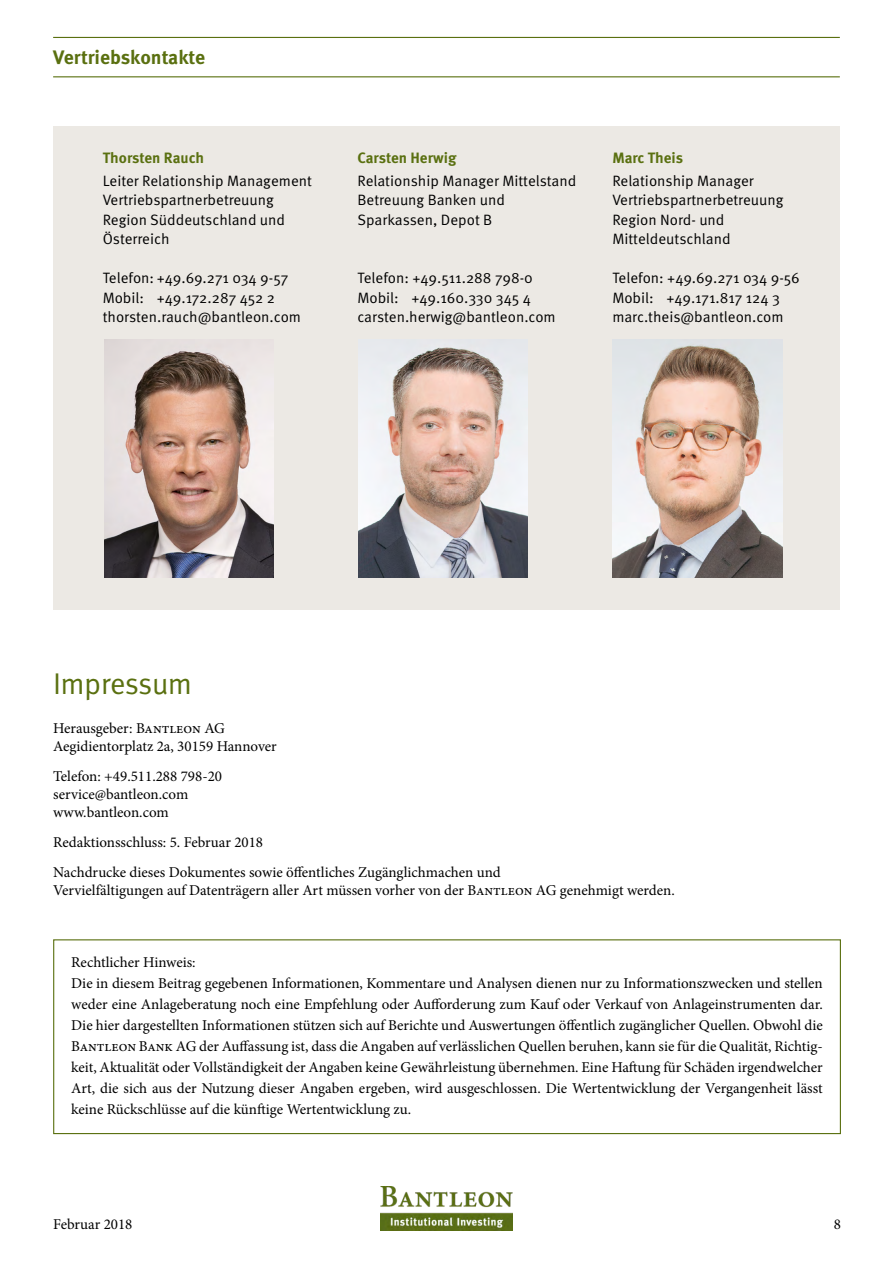
<style>
.page{position:relative;width:893px;height:1263px;background:#fff}
.page>*{position:absolute;margin:0;border:0;box-sizing:border-box;transform-origin:0 0}
.t1{font:30px "Meta";color:#5a7010}
.t2{font:700 19.5px "Meta OT";letter-spacing:-.01em;color:#5a7010}
.t3{font:15px/21px "Minion Pro";color:#000}
.t4{font:15px/19.5px "Meta OT Norm";color:#000}
.t5{font:700 15px "Meta OT";color:#5a7010}
</style>
<div class="page">
<div style="left:53px;top:939px;width:788px;height:195px;border:1px solid #5a7010"></div>
<div style="left:53px;top:127px;width:787px;height:483px;background:#ece9e4"></div>
<img style="left:104px;top:340px;width:170px;height:237px">
<img style="left:359px;top:343px;width:169px;height:234px">
<img style="left:613px;top:340px;width:169px;height:237px">
<img style="left:380px;top:1186px;width:133px;height:44px">
<hr style="left:53px;top:37px;width:787px;height:1px;background:#5a7010">
<hr style="left:53px;top:76px;width:787px;height:1px;background:#5a7010">
<h2 class="t2" style="left:53px;top:44px;width:154px">Vertriebskontakte</h2>
<p class="t5" style="left:103px;top:149px;width:103px">Thorsten Rauch</p>
<p class="t4" style="left:103px;top:171px;width:211px">Leiter Relationship Management<br>Vertriebspartnerbetreuung<br>Region Süddeutschland und<br>Österreich</p>
<p class="t4" style="left:103px;top:269px;width:200px">Telefon: +49.69.271 034 9-57<br>Mobil: +49.172.287 452 2 thorsten.rauch@bantleon.com</p>
<p class="t5" style="left:357px;top:149px;width:100px">Carsten Herwig</p>
<p class="t4" style="left:357px;top:171px;width:220px">Relationship Manager Mittelstand<br>Betreuung Banken und<br>Sparkassen, Depot B</p>
<p class="t4" style="left:357px;top:269px;width:200px">Telefon: +49.511.288 798-0<br>Mobil: +49.160.330 345 4 carsten.herwig@bantleon.com</p>
<p class="t5" style="left:612px;top:149px;width:72px">Marc Theis</p>
<p class="t4" style="left:612px;top:171px;width:173px">Relationship Manager<br>Vertriebspartnerbetreuung<br>Region Nord- und<br>Mitteldeutschland</p>
<p class="t4" style="left:612px;top:269px;width:189px">Telefon: +49.69.271 034 9-56<br>Mobil: +49.171.817 124 3 marc.theis@bantleon.com</p>
<h1 class="t1" style="left:53px;top:666px;width:140px">Impressum</h1>
<p class="t3" style="left:53px;top:719px;width:225px;line-height:18px">Herausgeber: Bantleon AG<br>Aegidientorplatz 2a, 30159 Hannover</p>
<p class="t3" style="left:53px;top:767px;width:170px;line-height:18px">Telefon: +49.511.288 798-20 service@bantleon.com www.bantleon.com</p>
<p class="t3" style="left:53px;top:827px;width:449px;line-height:30px">Redaktionsschluss: 5. Februar 2018<br>Nachdrucke dieses Dokumentes sowie öffentliches Zugänglichmachen und</p>
<p class="t3" style="left:53px;top:879px;width:623px">Vervielfältigungen auf Datenträgern aller Art müssen vorher von der Bantleon AG genehmigt werden.</p>
<p class="t3" style="left:71px;top:951px;width:753px">Rechtlicher Hinweis:<br>Die in diesem Beitrag gegebenen Informationen, Kommentare und Analysen dienen nur zu Informationszwecken und stellen weder eine Anlageberatung noch eine Empfehlung oder Aufforderung zum Kauf oder Verkauf von Anlageinstrumenten dar.<br>Die hier dargestellten Informationen stützen sich auf Berichte und Auswertungen öffentlich zugänglicher Quellen. Obwohl die Bantleon Bank AG der Auffassung ist, dass die Angaben auf verlässlichen Quellen beruhen, kann sie für die Qualität, Richtig&shy;keit, Aktualität oder Vollständigkeit der Angaben keine Gewährleistung übernehmen. Eine Haftung für Schäden irgendwelcher Art, die sich aus der Nutzung dieser Angaben ergeben, wird ausgeschlossen. Die Wertentwicklung der Vergangenheit lässt keine Rückschlüsse auf die künftige Wertentwicklung zu.</p>
<p class="t3" style="left:53px;top:1214px;width:81px">Februar 2018</p>
<p class="t3" style="left:834px;top:1214px;width:9px">8</p>
</div>
